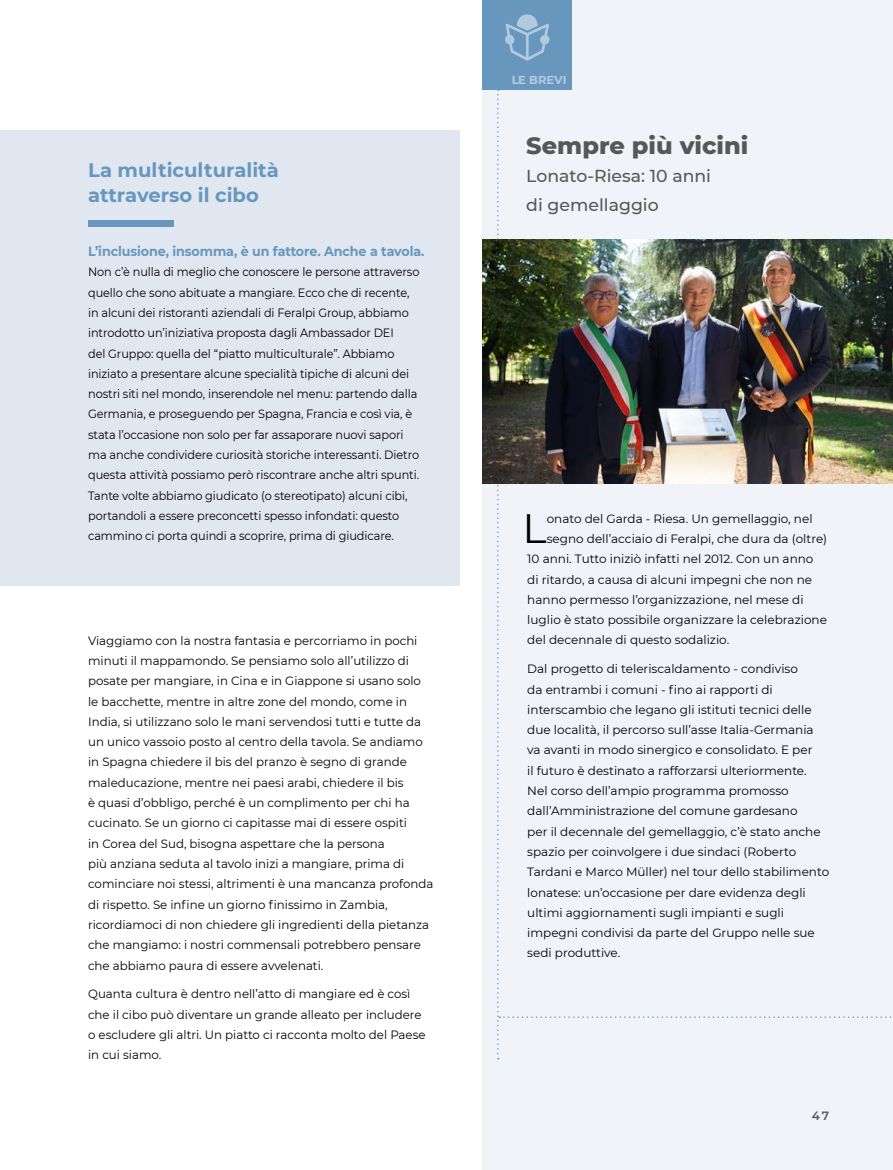
<style>
.page{position:relative;width:893px;height:1170px;background:#fff}
.page>*{position:absolute;margin:0;border:0;box-sizing:border-box;transform-origin:0 0}
.t1{font:40.95px "Montserrat";color:#000}
.t2{font:800 24px "Montserrat";color:#575756}
.t3{font:700 19.5px/24.8px "Montserrat";color:#6797bc}
.t4{font:500 17.25px/28.5px "Montserrat";color:#575756}
.t5{font:700 13.5px "Montserrat";letter-spacing:-.005em;color:#6797bc;scale:.94 1}
.t6{font:12px/20.2px "Montserrat";color:#000}
.t7{font:12px/20.2px "Montserrat";color:#000;scale:.94 1}
.t8{font:600 12px "Montserrat";color:#575756}
.t9{font:700 11.55px "Montserrat";color:#fff}
</style>
<div class="page">
<div style="left:0;top:130px;width:459px;height:456px;background:#e1e7f1"></div>
<div style="left:483px;top:0;width:410px;height:1169px;background:#f0f3f8"></div>
<img style="left:483px;top:239px;width:410px;height:244px">
<div style="left:483px;top:0;width:89px;height:89px;background:#6797bc"></div>
<svg style="left:505px;top:14px;width:45px;height:47px"></svg>
<div style="left:88px;top:220px;width:85px;height:7px;background:#6797bc"></div>
<h3 class="t3" style="left:88px;top:157px;width:192px">La multiculturalità attraverso il cibo</h3>
<p class="t5" style="left:88px;top:241px;width:359px">L’inclusione, insomma, è un fattore. Anche a tavola.</p>
<p class="t7" style="left:88px;top:261px;width:354px">Non c’è nulla di meglio che conoscere le persone attraverso quello che sono abituate a mangiare. Ecco che di recente, in alcuni dei ristoranti aziendali di Feralpi Group, abbiamo introdotto un’iniziativa proposta dagli Ambassador DEI<br>del Gruppo: quella del “piatto multiculturale”. Abbiamo iniziato a presentare alcune specialità tipiche di alcuni dei nostri siti nel mondo, inserendole nel menu: partendo dalla Germania, e proseguendo per Spagna, Francia e così via, è stata l’occasione non solo per far assaporare nuovi sapori ma anche condividere curiosità storiche interessanti. Dietro questa attività possiamo però riscontrare anche altri spunti.<br>Tante volte abbiamo giudicato (o stereotipato) alcuni cibi, portandoli a essere preconcetti spesso infondati: questo cammino ci porta quindi a scoprire, prima di giudicare.</p>
<p class="t6" style="left:88px;top:629px;width:347px">Viaggiamo con la nostra fantasia e percorriamo in pochi minuti il mappamondo. Se pensiamo solo all’utilizzo di posate per mangiare, in Cina e in Giappone si usano solo le bacchette, mentre in altre zone del mondo, come in India, si utilizzano solo le mani servendosi tutti e tutte da un unico vassoio posto al centro della tavola. Se andiamo in Spagna chiedere il bis del pranzo è segno di grande maleducazione, mentre nei paesi arabi, chiedere il bis<br>è quasi d’obbligo, perché è un complimento per chi ha cucinato. Se un giorno ci capitasse mai di essere ospiti<br>in Corea del Sud, bisogna aspettare che la persona<br>più anziana seduta al tavolo inizi a mangiare, prima di cominciare noi stessi, altrimenti è una mancanza profonda di rispetto. Se infine un giorno finissimo in Zambia, ricordiamoci di non chiedere gli ingredienti della pietanza che mangiamo: i nostri commensali potrebbero pensare che abbiamo paura di essere avvelenati.</p>
<p class="t6" style="left:88px;top:983px;width:339px">Quanta cultura è dentro nell’atto di mangiare ed è così che il cibo può diventare un grande alleato per includere o escludere gli altri. Un piatto ci racconta molto del Paese in cui siamo.</p>
<p class="t9" style="left:511px;top:71px;width:57px">LE BREVI</p>
<h2 class="t2" style="left:526px;top:128px;width:223px">Sempre più vicini</h2>
<h3 class="t4" style="left:526px;top:161px;width:186px">Lonato-Riesa: 10 anni di gemellaggio</h3>
<h1 class="t1" style="left:523px;top:500px;width:26px">L</h1>
<p class="t6" style="left:547px;top:508px;width:267px">onato del Garda - Riesa. Un gemellaggio, nel</p>
<p class="t6" style="left:547px;top:528px;width:282px">segno dell’acciaio di Feralpi, che dura da (oltre)</p>
<p class="t6" style="left:527px;top:548px;width:288px">10 anni. Tutto iniziò infatti nel 2012. Con un anno</p>
<p class="t6" style="left:527px;top:568px;width:286px">di ritardo, a causa di alcuni impegni che non ne</p>
<p class="t6" style="left:527px;top:589px;width:278px">hanno permesso l’organizzazione, nel mese di</p>
<p class="t6" style="left:527px;top:609px;width:301px">luglio è stato possibile organizzare la celebrazione</p>
<p class="t6" style="left:527px;top:629px;width:203px">del decennale di questo sodalizio.</p>
<p class="t6" style="left:527px;top:658px;width:303px">Dal progetto di teleriscaldamento - condiviso<br>da entrambi i comuni - fino ai rapporti di interscambio che legano gli istituti tecnici delle due località, il percorso sull’asse Italia-Germania va avanti in modo sinergico e consolidato. E per<br>il futuro è destinato a rafforzarsi ulteriormente.<br>Nel corso dell’ampio programma promosso dall’Amministrazione del comune gardesano<br>per il decennale del gemellaggio, c’è stato anche spazio per coinvolgere i due sindaci (Roberto Tardani e Marco Müller) nel tour dello stabilimento lonatese: un’occasione per dare evidenza degli ultimi aggiornamenti sugli impianti e sugli impegni condivisi da parte del Gruppo nelle sue sedi produttive.</p>
<p class="t8" style="left:812px;top:1106px;width:19px">47</p>
</div>
